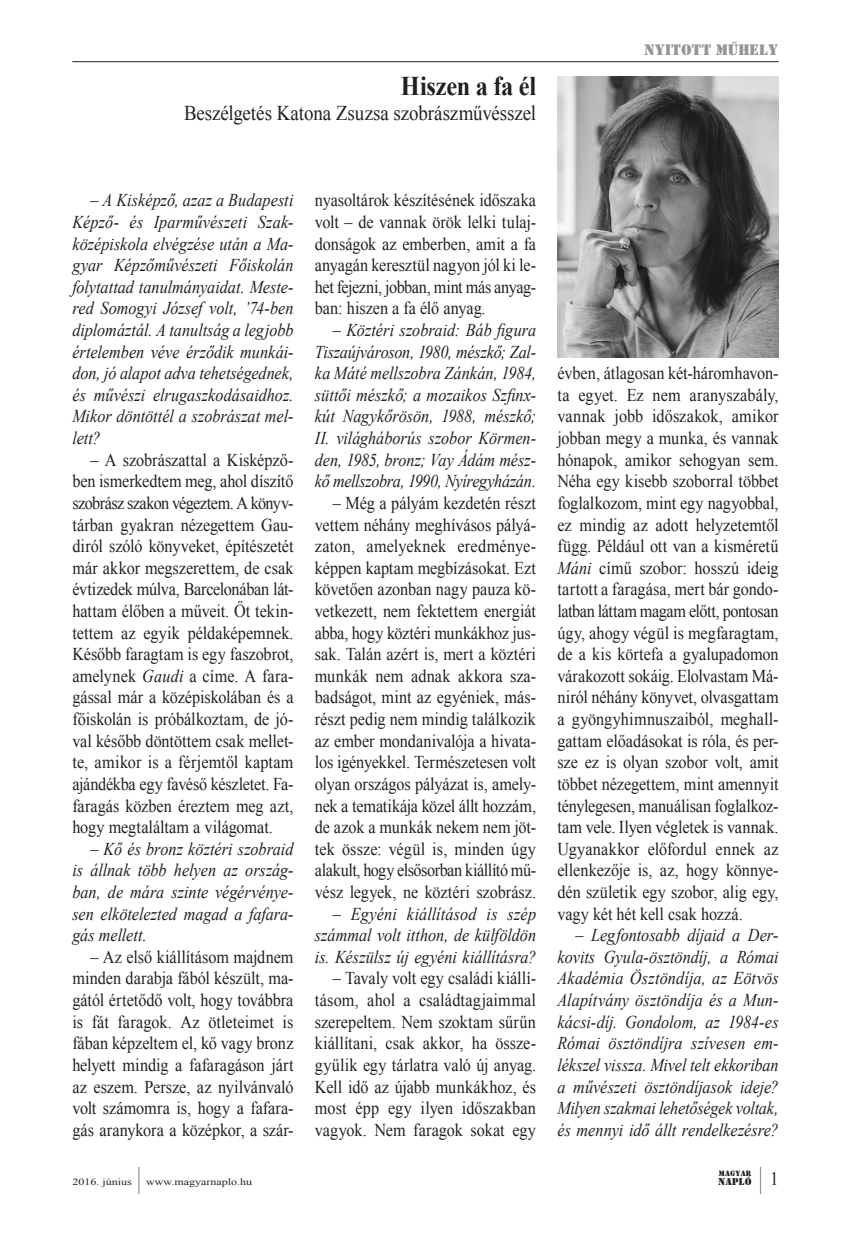
<style>
.page{position:relative;width:851px;height:1234px;background:#fff}
.page>*{position:absolute;margin:0;border:0;box-sizing:border-box;transform-origin:0 0}
.t1{font:30px "Times New Roman";color:#231f20;scale:.4 1}
.t2{font:700 27px "Times New Roman";letter-spacing:-.015em;color:#231f20;scale:.9 1}
.t3{font:21px "Times New Roman";letter-spacing:-.005em;color:#231f20;scale:.9 1}
.t4{font:18px/21.6px "Times New Roman";letter-spacing:-.005em;color:#231f20;text-align:justify;scale:.9 1}
.t5{font:italic 18px/21.6px "Times New Roman";letter-spacing:-.005em;color:#231f20;text-align:justify;scale:.9 1}
.t6{font:15px "Hu Stencil BT Regular";color:#939598}
.t7{font:9.75px "Hu Stencil BT Regular";color:#231f20}
.t8{font:9.6px "Times New Roman";color:#231f20;scale:1.25 1}
.t9{font:7.5px "Hu Stencil BT Regular";color:#231f20}
.s1{font-style:normal}
.s2{font-style:italic}
.s3{font-size:18.75px}
</style>
<div class="page">
<hr style="left:72px;top:61px;width:706px;height:1px;background:#231f20">
<img style="left:557px;top:77px;width:221px;height:280px">
<h2 class="t2" style="left:401px;top:67px;width:152px">Hiszen a fa él</h2>
<p class="t3" style="left:184px;top:99px;width:392px">Beszélgetés Katona Zsuzsa szobrászművésszel</p>
<p class="t6" style="left:644px;top:41px;width:135px">NYITOTT MÛHELY</p>
<p class="t5" style="left:72px;top:189px;width:247px;text-align:left;text-indent:18px"><span class="s1">–</span> A Kisképző, azaz a Budapesti<br>Képző- és Iparművészeti Szak-- középiskola elvégzése után a Ma-- gyar Képzőművészeti Főiskolán folytattad tanulmányaidat. Meste&shy;red Somogyi József volt, ’74-ben diplomáztál. A tanultság a legjobb értelemben véve érződik munkái&shy;don, jó alapot adva tehetségednek, és művészi elrugaszkodásaidhoz.<br>Mikor döntöttél a szobrászat mel&shy;lett?</p>
<p class="t4" style="left:72px;top:448px;width:247px;text-indent:18px">– A szobrászattal a Kisképző&shy;ben ismerkedtem meg, ahol díszítő szobrász szakon végeztem. A könyv&shy;tárban gyakran nézegettem Gau&shy;diról szóló könyveket, építészetét már akkor megszerettem, de csak évtizedek múlva, Barcelonában lát&shy;hattam élőben a műveit. Őt tekin&shy;tettem az egyik példaképemnek.<br>Később faragtam is egy faszobrot, amelynek <span class="s2">Gaudi</span> a címe. A fara&shy;gással már a középiskolában és a főiskolán is próbálkoztam, de jó&shy;val később döntöttem csak mellet&shy;te, amikor is a férjemtől kaptam ajándékba egy favéső készletet. Fa&shy;faragás közben éreztem meg azt, hogy megtaláltam a világomat.</p>
<p class="t5" style="left:72px;top:837px;width:247px;text-indent:18px"><span class="s1">–</span> Kő és bronz köztéri szobraid is állnak több helyen az ország&shy;ban, de mára szinte végérvénye&shy;sen elkötelezted magad a fafara&shy;gás mellett.</p>
<p class="t4" style="left:72px;top:945px;width:247px;text-indent:18px">– Az első kiállításom majdnem minden darabja fából készült, ma&shy;gától értetődő volt, hogy továbbra is fát faragok. Az ötleteimet is fában képzeltem el, kő vagy bronz helyett mindig a fafaragáson járt az eszem. Persze, az nyilvánvaló volt számomra is, hogy a fafara&shy;gás aranykora a középkor, a szár-</p>
<p class="t4" style="left:315px;top:189px;width:247px">nyasoltárok készítésének időszaka volt – de vannak örök lelki tulaj&shy;donságok az emberben, amit a fa anyagán keresztül nagyon jól ki le&shy;het fejezni, jobban, mint más anyag&shy;ban: hiszen a fa élő anyag.</p>
<p class="t5" style="left:315px;top:318px;width:247px;text-align:left;text-indent:18px"><span class="s1">–</span> Köztéri szobraid: Báb figura Tiszaújvároson, 1980, mészkő; Zal-- ka Máté mellszobra Zánkán, 1984, süttői mészkő; a mozaikos Szfinx&shy;kút Nagykőrösön, 1988, mészkő; II. világháborús szobor Körmen&shy;den, 1985, bronz; Vay Ádám mész&shy;kő mellszobra, 1990, Nyíregyházán.</p>
<p class="t4" style="left:315px;top:491px;width:247px;text-indent:18px">– Még a pályám kezdetén részt vettem néhány meghívásos pályá&shy;zaton, amelyeknek eredménye&shy;képpen kaptam megbízásokat. Ezt követően azonban nagy pauza kö&shy;vetkezett, nem fektettem energiát abba, hogy köztéri munkákhoz jus&shy;sak. Talán azért is, mert a köztéri munkák nem adnak akkora sza&shy;badságot, mint az egyéniek, más&shy;részt pedig nem mindig találkozik az ember mondanivalója a hivata&shy;los igényekkel. Természetesen volt olyan országos pályázat is, amely&shy;nek a tematikája közel állt hozzám, de azok a munkák nekem nem jöt&shy;tek össze: végül is, minden úgy alakult, hogy elsősorban kiállító mű&shy;vész legyek, ne köztéri szobrász.</p>
<p class="t5" style="left:315px;top:902px;width:247px;text-indent:18px"><span class="s1">–</span> Egyéni kiállításod is szép számmal volt itthon, de külföldön is. Készülsz új egyéni kiállításra?</p>
<p class="t4" style="left:315px;top:967px;width:247px;text-indent:18px">– Tavaly volt egy családi kiállí&shy;tásom, ahol a családtagjaimmal szerepeltem. Nem szoktam sűrűn kiállítani, csak akkor, ha össze&shy;gyűlik egy tárlatra való új anyag.<br>Kell idő az újabb munkákhoz, és most épp egy ilyen időszakban vagyok. Nem faragok sokat egy</p>
<p class="t4" style="left:557px;top:362px;width:247px">évben, átlagosan két-háromhavon&shy;ta egyet. Ez nem aranyszabály, vannak jobb időszakok, amikor jobban megy a munka, és vannak hónapok, amikor sehogyan sem.<br>Néha egy kisebb szoborral többet foglalkozom, mint egy nagyobbal, ez mindig az adott helyzetemtől függ. Például ott van a kisméretű <span class="s2">Máni</span> című szobor: hosszú ideig tartott a faragása, mert bár gondo&shy;latban láttam magam előtt, pontosan úgy, ahogy végül is megfaragtam, de a kis körtefa a gyalupadomon várakozott sokáig. Elolvastam Má&shy;niról néhány könyvet, olvasgattam a gyöngyhimnuszaiból, meghall&shy;gattam előadásokat is róla, és per&shy;sze ez is olyan szobor volt, amit többet nézegettem, mint amennyit ténylegesen, manuálisan foglalkoz&shy;tam vele. Ilyen végletek is vannak.<br>Ugyanakkor előfordul ennek az ellenkezője is, az, hogy könnye&shy;dén születik egy szobor, alig egy, vagy két hét kell csak hozzá.</p>
<p class="t5" style="left:557px;top:923px;width:247px;text-indent:18px"><span class="s1">–</span> Legfontosabb díjaid a Der&shy;kovits Gyula-ösztöndíj, a Római Akadémia Ösztöndíja, az Eötvös Alapítvány ösztöndíja és a Mun&shy;kácsi-díj. Gondolom, az 1984-es Római ösztöndíjra szívesen em&shy;lékszel vissza. Mivel telt ekkoriban a művészeti ösztöndíjasok ideje?<br>Milyen szakmai lehetőségek voltak, és mennyi idő állt rendelkezésre?</p>
<p class="t8" style="left:72px;top:1174px;width:49px">2016. június</p>
<h1 class="t1" style="left:138px;top:1157px;width:7px">|</h1>
<p class="t8" style="left:146px;top:1174px;width:86px">www.magyarnaplo.hu</p>
<h1 class="t1" style="left:759px;top:1157px;width:49px">| <span class="s3">1</span></h1>
<p class="t9" style="left:718px;top:1167px;width:34px">MAGYAR</p>
<p class="t7" style="left:718px;top:1174px;width:35px">NAPLÓ</p>
</div>
